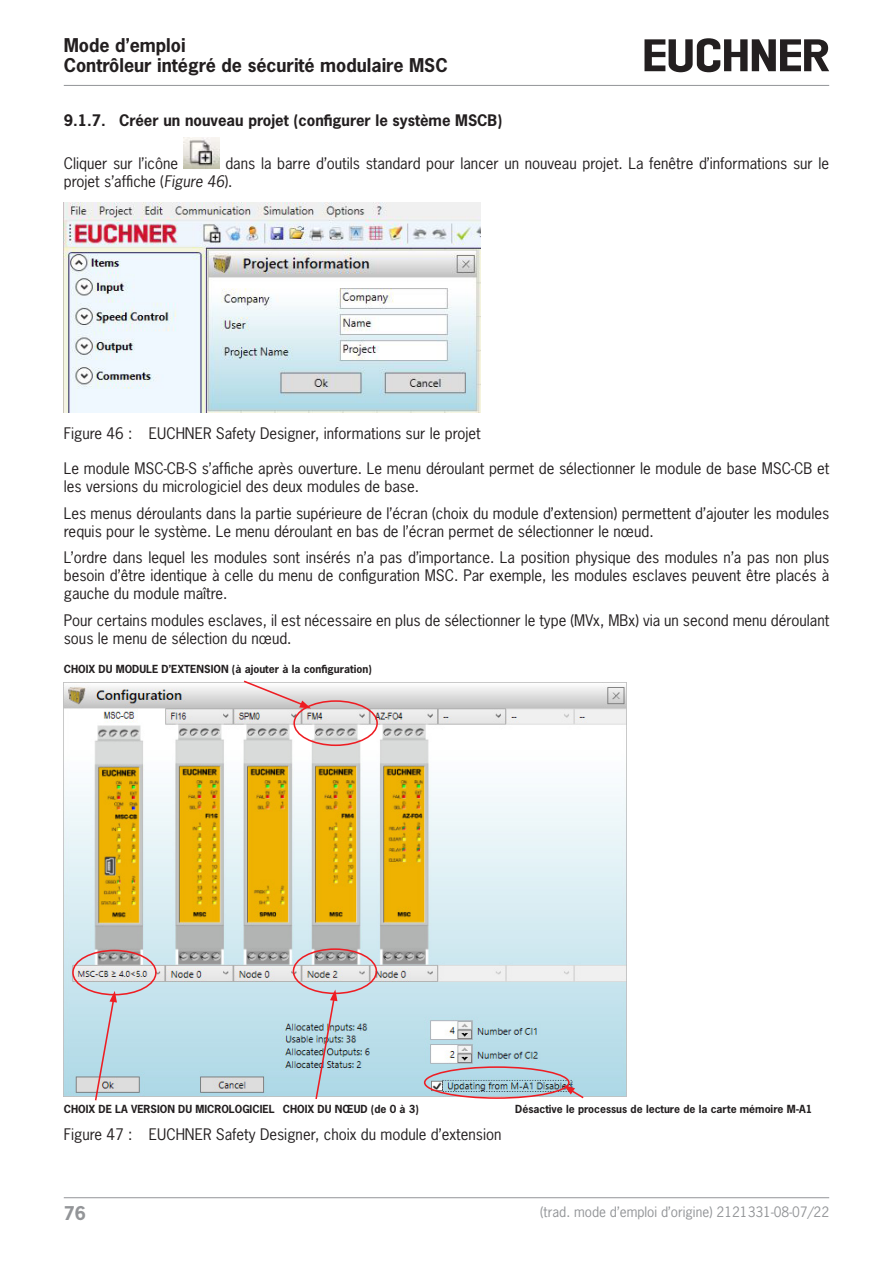
<style>
.page{position:relative;width:893px;height:1263px;background:#fff}
.page>*{position:absolute;margin:0;border:0;box-sizing:border-box;transform-origin:0 0}
.t1{font:700 17.85px/20.2px "News Gothic Std";color:#231f20}
.t2{font:700 17.85px "News Gothic Std";color:#939598}
.paragraph{font:15px/18px "News Gothic Std";color:#231f20}
.paragraph_last{font:15px/18px "News Gothic Std";color:#231f20}
.t3{font:700 15px "News Gothic Std";color:#231f20}
.t4{font:13.5px "News Gothic Std";color:#939598}
.tableheadleft{font:700 10.5px "News Gothic Std";color:#231f20}
.s1{font-style:italic}
</style>
<div class="page">
<hr style="left:64px;top:85px;width:765px;height:1px;background:#939598">
<hr style="left:64px;top:1197px;width:765px;height:1px;background:#939598">
<svg style="left:644px;top:38px;width:185px;height:34px"></svg>
<img style="left:184px;top:138px;width:36px;height:30px">
<img style="left:64px;top:202px;width:416px;height:211px">
<img style="left:64px;top:682px;width:563px;height:414px">
<div style="left:293px;top:700px;width:85px;height:46px;border:2px solid #ee1d23;border-radius:50%"></div>
<svg style="left:242px;top:680px;width:69px;height:28px"></svg>
<div style="left:72px;top:950px;width:85px;height:45px;border:2px solid #ee1d23;border-radius:50%"></div>
<svg style="left:94px;top:991px;width:23px;height:110px;background:#c2c9d2"></svg>
<svg style="left:564px;top:1085px;width:21px;height:14px"></svg>
<div style="left:293px;top:948px;width:84px;height:46px;border:2px solid #ee1d23;border-radius:50%"></div>
<img style="left:314px;top:989px;width:23px;height:110px">
<div style="left:424px;top:1066px;width:146px;height:33px;border:2px solid #ee1d23;border-radius:50%"></div>
<p class="t1" style="left:64px;top:34px;width:385px">Mode d’emploi<br>Contrôleur intégré de sécurité modulaire MSC</p>
<p class="t3" style="left:64px;top:111px;width:440px">9.1.7. Créer un nouveau projet (configurer le système MSCB)</p>
<p class="paragraph_last" style="left:64px;top:154px;width:116px">Cliquer sur l’icône</p>
<p class="paragraph_last" style="left:64px;top:154px;width:767px;text-indent:162px">dans la barre d’outils standard pour lancer un nouveau projet. La fenêtre d’informations sur le projet s’affiche (<span class="s1">Figure 46</span>).</p>
<p class="paragraph" style="left:64px;top:424px;width:419px">Figure 46 : EUCHNER Safety Designer, informations sur le projet</p>
<p class="paragraph" style="left:64px;top:459px;width:767px">Le module MSC-CB-S s’affiche après ouverture. Le menu déroulant permet de sélectionner le module de base MSC-CB et les versions du micrologiciel des deux modules de base.</p>
<p class="paragraph" style="left:64px;top:504px;width:767px">Les menus déroulants dans la partie supérieure de l’écran (choix du module d’extension) permettent d’ajouter les modules requis pour le système. Le menu déroulant en bas de l’écran permet de sélectionner le nœud.</p>
<p class="paragraph" style="left:64px;top:548px;width:767px;text-align:justify">L’ordre dans lequel les modules sont insérés n’a pas d’importance. La position physique des modules n’a pas non plus besoin d’être identique à celle du menu de configuration MSC. Par exemple, les modules esclaves peuvent être placés à gauche du module maître.</p>
<p class="paragraph_last" style="left:64px;top:611px;width:767px">Pour certains modules esclaves, il est nécessaire en plus de sélectionner le type (MVx, MBx) via un second menu déroulant sous le menu de sélection du nœud.</p>
<p class="tableheadleft" style="left:64px;top:662px;width:310px">CHOIX DU MODULE D’EXTENSION (à ajouter à la configuration)</p>
<p class="tableheadleft" style="left:64px;top:1102px;width:356px">CHOIX DE LA VERSION DU MICROLOGICIEL CHOIX DU NŒUD (de 0 à 3)</p>
<p class="tableheadleft" style="left:515px;top:1102px;width:299px">Désactive le processus de lecture de la carte mémoire M-A1</p>
<p class="paragraph" style="left:64px;top:1125px;width:439px">Figure 47 : EUCHNER Safety Designer, choix du module d’extension</p>
<p class="t2" style="left:64px;top:1201px;width:24px">76</p>
<p class="t4" style="left:540px;top:1203px;width:291px">(trad. mode d’emploi d’origine) 2121331-08-07/22</p>
</div>
